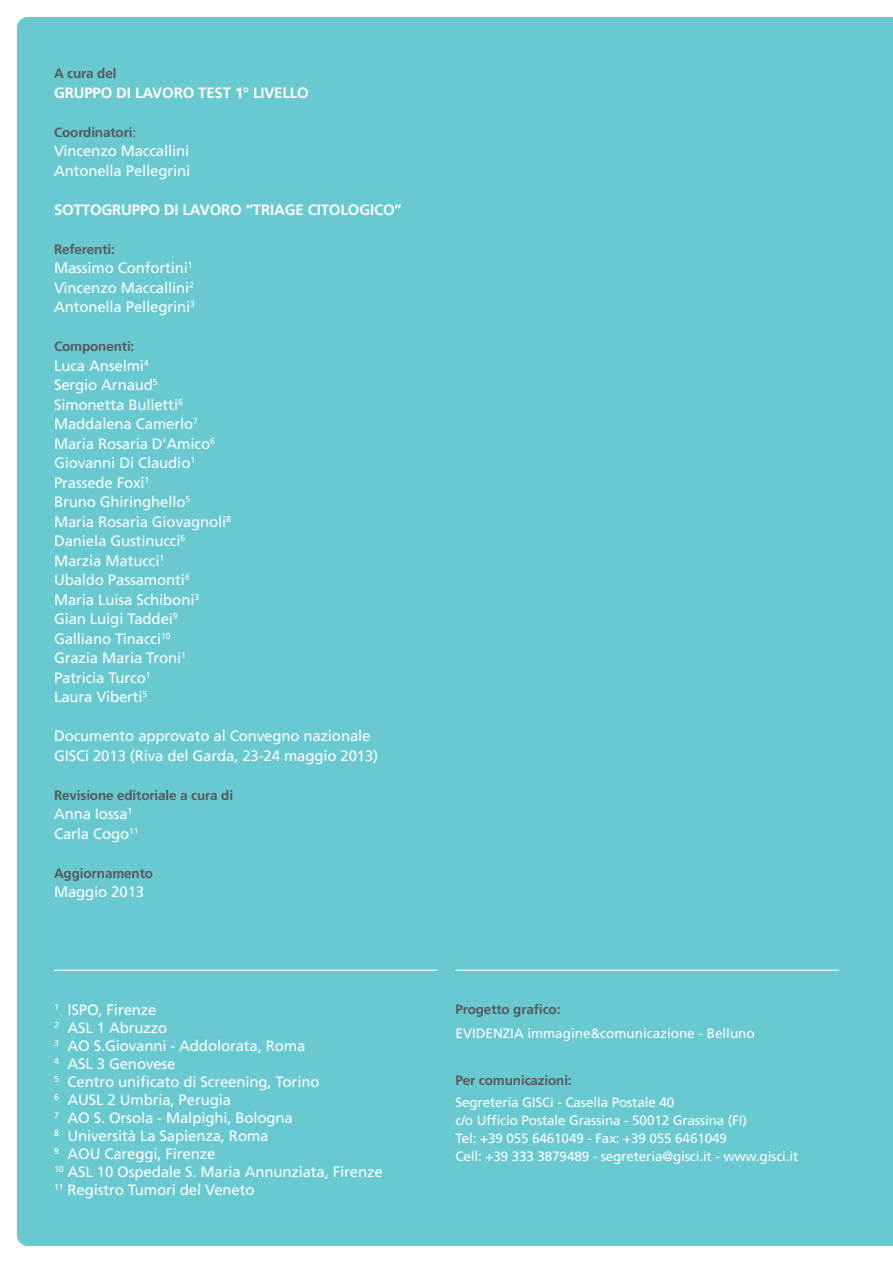
<style>
.page{position:relative;width:893px;height:1263px;background:#fff}
.page>*{position:absolute;margin:0;border:0;box-sizing:border-box;transform-origin:0 0}
.t1{font:15px/19.5px "Frutiger";letter-spacing:-.01em;color:#fff}
.t2{font:700 15px "Frutiger";letter-spacing:-.01em;color:#fff}
.t3{font:13.5px/18px "Frutiger";letter-spacing:-.01em;color:#fff}
.t4{font:700 13.5px "Frutiger";letter-spacing:-.01em;color:#58595b}
.s1{font-weight:400}
</style>
<div class="page">
<div style="left:17px;top:17px;width:876px;height:1229px;background:#68c9d0"></div>
<hr style="left:54px;top:970px;width:383px;height:1px;background:#fff">
<hr style="left:455px;top:970px;width:384px;height:1px;background:#fff">
<p class="t4" style="left:54px;top:66px;width:64px">A cura del</p>
<p class="t2" style="left:54px;top:84px;width:256px">GRUPPO DI LAVORO TEST 1° LIVELLO</p>
<p class="t4" style="left:54px;top:124px;width:84px">Coordinatori<span class="s1">:</span></p>
<p class="t1" style="left:54px;top:141px;width:138px">Vincenzo Maccallini<br>Antonella Pellegrini</p>
<p class="t2" style="left:54px;top:201px;width:19px">Sottogruppo</p>
<p class="t2" style="left:164px;top:201px;width:30px">di lavoro</p>
<p class="t2" style="left:246px;top:201px;width:25px">“Triage</p>
<p class="t2" style="left:308px;top:201px;width:10px">citologico</p>
<p class="t2" style="left:395px;top:201px;width:9px">”</p>
<p class="t4" style="left:54px;top:241px;width:62px">Referenti:</p>
<p class="t1" style="left:54px;top:258px;width:143px">Massimo Confortini<sup>1<br></sup>Vincenzo Maccallini<sup>2<br></sup>Antonella Pellegrini<sup>3</sup></p>
<p class="t4" style="left:54px;top:339px;width:82px">Componenti:</p>
<p class="t1" style="left:54px;top:356px;width:179px">Luca Anselmi<sup>4<br></sup>Sergio Arnaud<sup>5<br></sup>Simonetta Bulletti<sup>6<br></sup>Maddalena Camerlo<sup>7<br></sup>Maria Rosaria D’Amico<sup>6<br></sup>Giovanni Di Claudio<sup>1<br></sup>Prassede Foxi<sup>1<br></sup>Bruno Ghiringhello<sup>5<br></sup>Maria Rosaria Giovagnoli<sup>8<br></sup>Daniela Gustinucci<sup>6<br></sup>Marzia Matucci<sup>1<br></sup>Ubaldo Passamonti<sup>6<br></sup>Maria Luisa Schiboni<sup>3<br></sup>Gian Luigi Taddei<sup>9<br></sup>Galliano Tinacci<sup>10<br></sup>Grazia Maria Troni<sup>1<br></sup>Patricia Turco<sup>1<br></sup>Laura Viberti<sup>5</sup></p>
<p class="t1" style="left:54px;top:726px;width:326px">Documento approvato al Convegno nazionale<br>GISCi 2013 (Riva del Garda, 23-24 maggio 2013)</p>
<p class="t4" style="left:54px;top:787px;width:181px">Revisione editoriale a cura di</p>
<p class="t1" style="left:54px;top:804px;width:86px">Anna Iossa<sup>1<br></sup>Carla Cogo<sup>11</sup></p>
<p class="t4" style="left:54px;top:865px;width:101px">Aggiornamento</p>
<p class="t1" style="left:54px;top:882px;width:92px">Maggio 2013</p>
<p class="t1" style="left:54px;top:1001px;width:330px;line-height:18px"><sup>1</sup> ISPO, Firenze<br><sup>2</sup> ASL 1 Abruzzo<br><sup>3</sup> AO S.Giovanni - Addolorata, Roma<br><sup>4</sup> ASL 3 Genovese<br><sup>5</sup> Centro unificato di Screening, Torino<br><sup>6</sup> AUSL 2 Umbria, Perugia<br><sup>7</sup> AO S. Orsola - Malpighi, Bologna<br><sup>8</sup> Università La Sapienza, Roma<br><sup>9</sup> AOU Careggi, Firenze<br><sup>10</sup> ASL 10 Ospedale S. Maria Annunziata, Firenze<br><sup>11</sup> Registro Tumori del Veneto</p>
<p class="t4" style="left:455px;top:1001px;width:107px">Progetto grafico:</p>
<p class="t3" style="left:455px;top:1024px;width:301px">EVIDENZIA immagine&amp;comunicazione - Belluno</p>
<p class="t4" style="left:455px;top:1072px;width:118px">Per comunicazioni:</p>
<p class="t3" style="left:455px;top:1094px;width:344px">Segreteria GISCi - Casella Postale 40<br>c/o Ufficio Postale Grassina - 50012 Grassina (FI)<br>Tel: +39 055 6461049 - Fax: +39 055 6461049<br>Cell: +39 333 3879489 - segreteria@gisci.it - www.gisci.it</p>
</div>
